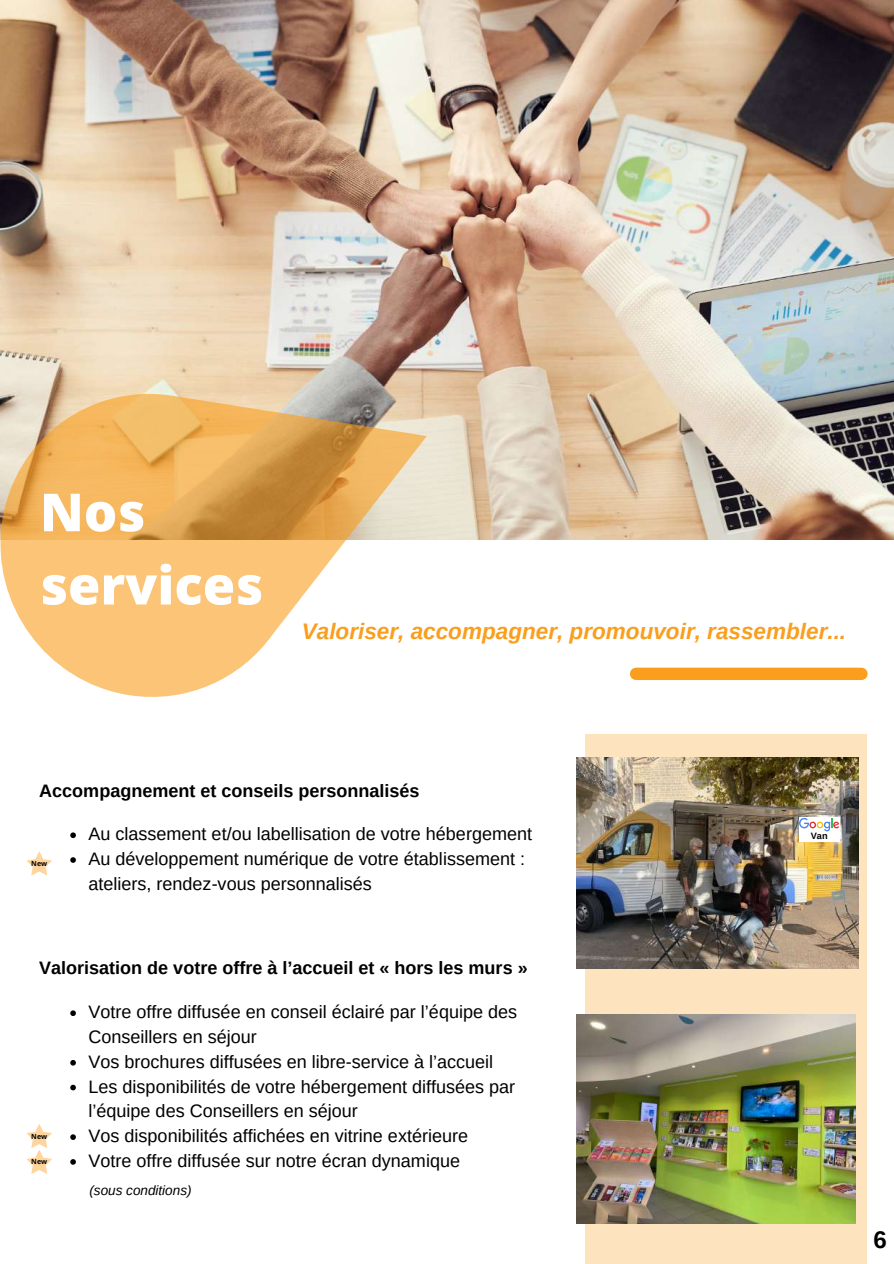
<style>
.page{position:relative;width:894px;height:1264px;background:#fff}
.page>*{position:absolute;margin:0;border:0;box-sizing:border-box;transform-origin:0 0}
.t1{font:800 52.5px/73.2px "Open Sans";color:#fff}
.t2{font:700 24px "Arimo";color:#000}
.t3{font:italic 700 22.5px "Arimo";color:#fa9e1d}
.t4{font:18px/24.8px "Arimo";color:#000}
.t5{font:700 18px "Arimo";color:#000}
.t6{font:italic 13.5px "Arimo";color:#000}
.t7{font:700 9.15px "Arimo";color:#000}
.t8{font:700 7.05px "Open Sans";color:#000}
</style>
<div class="page">
<img style="left:0;top:0;width:893px;height:539px">
<div style="left:585px;top:734px;width:282px;height:529px;background:linear-gradient(to right,#fae1bc,#fae1bc)"></div>
<svg style="left:0;top:279px;width:486px;height:418px"></svg>
<div style="left:636px;top:667px;width:225px;height:13px;background:#fa9e1d"></div>
<svg style="left:27px;top:851px;width:25px;height:24px"></svg>
<svg style="left:27px;top:1124px;width:25px;height:49px"></svg>
<img style="left:576px;top:757px;width:282px;height:211px">
<img style="left:576px;top:1014px;width:278px;height:209px">
<div style="left:798px;top:817px;width:41px;height:24px;background:#fff"></div>
<svg style="left:70px;top:1010px;width:6px;height:6px"></svg>
<svg style="left:70px;top:1060px;width:6px;height:5px"></svg>
<svg style="left:70px;top:1084px;width:6px;height:6px"></svg>
<svg style="left:70px;top:1134px;width:6px;height:5px"></svg>
<svg style="left:70px;top:1159px;width:6px;height:5px"></svg>
<svg style="left:70px;top:832px;width:6px;height:6px"></svg>
<svg style="left:70px;top:857px;width:6px;height:5px"></svg>
<svg style="left:798px;top:817px;width:41px;height:14px"></svg>
<h1 class="t1" style="left:40px;top:474px;width:225px">Nos services</h1>
<p class="t3" style="left:302px;top:618px;width:545px">Valoriser, accompagner, promouvoir, rassembler...</p>
<p class="t5" style="left:39px;top:781px;width:382px">Accompagnement et conseils personnalisés</p>
<p class="t8" style="left:31px;top:858px;width:17px">New</p>
<p class="t4" style="left:88px;top:821px;width:445px">Au classement et/ou labellisation de votre hébergement<br>Au développement numérique de votre établissement : ateliers, rendez-vous personnalisés</p>
<p class="t7" style="left:810px;top:831px;width:18px">Van</p>
<p class="t5" style="left:39px;top:957px;width:490px">Valorisation de votre offre à l’accueil et « hors les murs »</p>
<p class="t8" style="left:31px;top:1130px;width:17px">New</p>
<p class="t8" style="left:31px;top:1156px;width:17px">New</p>
<p class="t4" style="left:88px;top:999px;width:430px">Votre offre diffusée en conseil éclairé par l’équipe des Conseillers en séjour<br>Vos brochures diffusées en libre-service à l’accueil Les disponibilités de votre hébergement diffusées par l’équipe des Conseillers en séjour<br>Vos disponibilités affichées en vitrine extérieure<br>Votre offre diffusée sur notre écran dynamique</p>
<p class="t6" style="left:89px;top:1182px;width:104px">(sous conditions)</p>
<h2 class="t2" style="left:873px;top:1226px;width:15px">6</h2>
</div>
